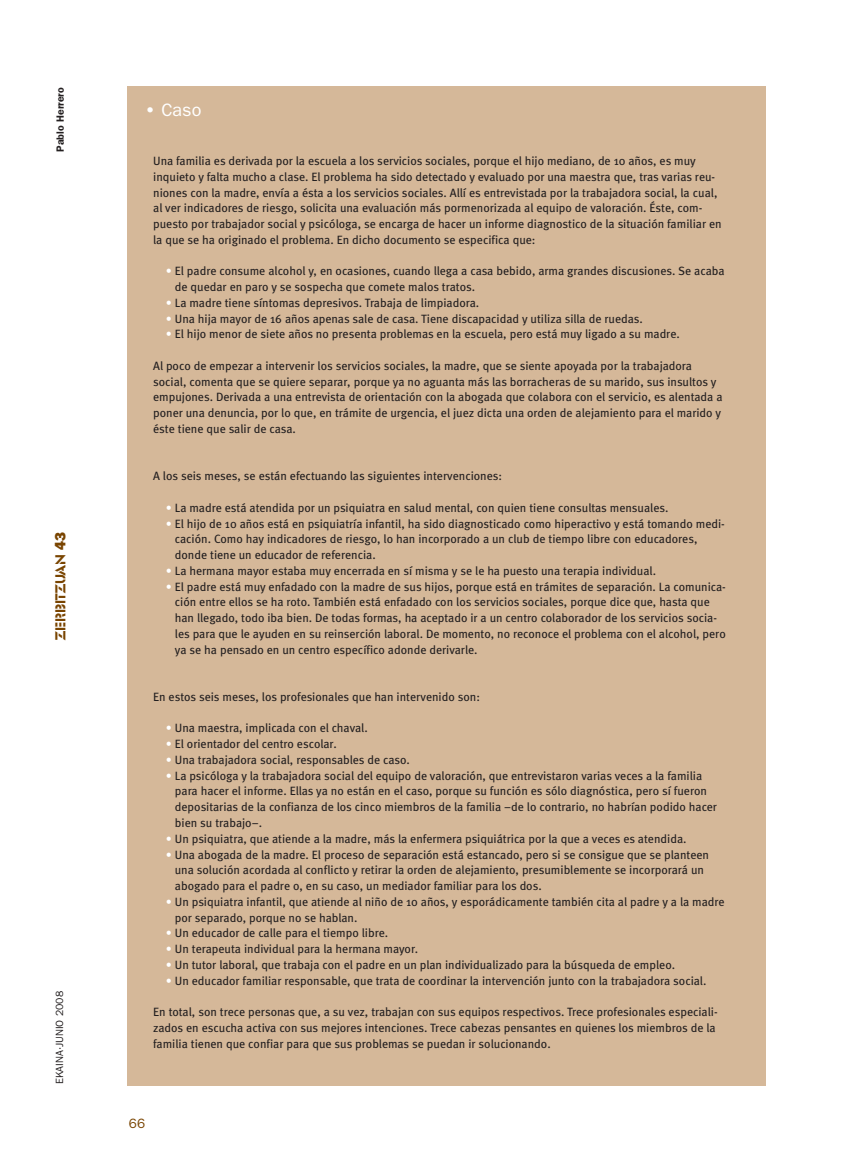
<style>
.page{position:relative;width:851px;height:1170px;background:#fff}
.page>*{position:absolute;margin:0;border:0;box-sizing:border-box;transform-origin:0 0}
.t1{font:18px "Franklin Gothic";color:#fff}
.t2{font:15px "Glaser Ste D";color:#794400}
.t3{font:13.5px "Franklin Gothic";color:#794400}
.t4{font:12px/15.8px "Meta";color:#231f20}
.t5{font:10.5px "Franklin Gothic";color:#231f20}
.t6{font:600 10.5px "Franklin Gothic";color:#231f20}
.s1{font-family:"Franklin Gothic";font-weight:800}
.s2{font-weight:600}
.s3{color:#fff}
</style>
<div class="page">
<div style="left:127px;top:86px;width:639px;height:1000px;background:#d5b899"></div>
<p class="t6" style="left:57px;top:151px;width:66px;rotate:-90deg">Pablo Herrero</p>
<p class="t2" style="left:52px;top:640px;width:110px;rotate:-90deg">ZERBITZUAN <span class="s1">43</span></p>
<p class="t5" style="left:56px;top:1083px;width:95px;rotate:-90deg">EKAINA·JUNIO 2008</p>
<h1 class="t1" style="left:145px;top:103px;width:58px"><span class="s2">•</span> Caso</h1>
<p class="t4" style="left:153px;top:154px;width:570px">Una familia es derivada por la escuela a los servicios sociales, porque el hijo mediano, de 10 años, es muy inquieto y falta mucho a clase. El problema ha sido detectado y evaluado por una maestra que, tras varias reu&shy;niones con la madre, envía a ésta a los servicios sociales. Allí es entrevistada por la trabajadora social, la cual, al ver indicadores de riesgo, solicita una evaluación más pormenorizada al equipo de valoración. Éste, com&shy;puesto por trabajador social y psicóloga, se encarga de hacer un informe diagnostico de la situación familiar en la que se ha originado el problema. En dicho documento se especifica que:</p>
<p class="t4" style="left:175px;top:264px;width:551px;text-indent:-9px"><span class="s3">•</span> El padre consume alcohol y, en ocasiones, cuando llega a casa bebido, arma grandes discusiones. Se acaba de quedar en paro y se sospecha que comete malos tratos.</p>
<p class="t4" style="left:166px;top:296px;width:315px"><span class="s3">•</span> La madre tiene síntomas depresivos. Trabaja de limpiadora.</p>
<p class="t4" style="left:166px;top:311px;width:478px"><span class="s3">•</span> Una hija mayor de 16 años apenas sale de casa. Tiene discapacidad y utiliza silla de ruedas.</p>
<p class="t4" style="left:166px;top:327px;width:515px"><span class="s3">•</span> El hijo menor de siete años no presenta problemas en la escuela, pero está muy ligado a su madre.</p>
<p class="t4" style="left:153px;top:359px;width:570px">Al poco de empezar a intervenir los servicios sociales, la madre, que se siente apoyada por la trabajadora social, comenta que se quiere separar, porque ya no aguanta más las borracheras de su marido, sus insultos y empujones. Derivada a una entrevista de orientación con la abogada que colabora con el servicio, es alentada a poner una denuncia, por lo que, en trámite de urgencia, el juez dicta una orden de alejamiento para el marido y éste tiene que salir de casa.</p>
<p class="t4" style="left:153px;top:469px;width:350px">A los seis meses, se están efectuando las siguientes intervenciones:</p>
<p class="t4" style="left:166px;top:500px;width:504px"><span class="s3">•</span> La madre está atendida por un psiquiatra en salud mental, con quien tiene consultas mensuales.</p>
<p class="t4" style="left:175px;top:516px;width:551px;text-indent:-9px"><span class="s3">•</span> El hijo de 10 años está en psiquiatría infantil, ha sido diagnosticado como hiperactivo y está tomando medi&shy;cación. Como hay indicadores de riesgo, lo han incorporado a un club de tiempo libre con educadores, donde tiene un educador de referencia.</p>
<p class="t4" style="left:166px;top:563px;width:491px"><span class="s3">•</span> La hermana mayor estaba muy encerrada en sí misma y se le ha puesto una terapia individual.</p>
<p class="t4" style="left:175px;top:579px;width:552px;text-indent:-9px"><span class="s3">•</span> El padre está muy enfadado con la madre de sus hijos, porque está en trámites de separación. La comunica&shy;ción entre ellos se ha roto. También está enfadado con los servicios sociales, porque dice que, hasta que han llegado, todo iba bien. De todas formas, ha aceptado ir a un centro colaborador de los servicios socia&shy;les para que le ayuden en su reinserción laboral. De momento, no reconoce el problema con el alcohol, pero ya se ha pensado en un centro específico adonde derivarle.</p>
<p class="t4" style="left:153px;top:689px;width:328px">En estos seis meses, los profesionales que han intervenido son:</p>
<p class="t4" style="left:166px;top:721px;width:203px"><span class="s3">•</span> Una maestra, implicada con el chaval.</p>
<p class="t4" style="left:166px;top:737px;width:172px"><span class="s3">•</span> El orientador del centro escolar.</p>
<p class="t4" style="left:166px;top:752px;width:245px"><span class="s3">•</span> Una trabajadora social, responsables de caso.</p>
<p class="t4" style="left:175px;top:768px;width:543px;text-indent:-9px"><span class="s3">•</span> La psicóloga y la trabajadora social del equipo de valoración, que entrevistaron varias veces a la familia para hacer el informe. Ellas ya no están en el caso, porque su función es sólo diagnóstica, pero sí fueron depositarias de la confianza de los cinco miembros de la familia –de lo contrario, no habrían podido hacer bien su trabajo–.</p>
<p class="t4" style="left:166px;top:831px;width:522px"><span class="s3">•</span> Un psiquiatra, que atiende a la madre, más la enfermera psiquiátrica por la que a veces es atendida.</p>
<p class="t4" style="left:175px;top:847px;width:535px;text-indent:-9px"><span class="s3">•</span> Una abogada de la madre. El proceso de separación está estancado, pero si se consigue que se planteen una solución acordada al conflicto y retirar la orden de alejamiento, presumiblemente se incorporará un abogado para el padre o, en su caso, un mediador familiar para los dos.</p>
<p class="t4" style="left:175px;top:894px;width:551px;text-indent:-9px"><span class="s3">•</span> Un psiquiatra infantil, que atiende al niño de 10 años, y esporádicamente también cita al padre y a la madre por separado, porque no se hablan.</p>
<p class="t4" style="left:166px;top:926px;width:224px"><span class="s3">•</span> Un educador de calle para el tiempo libre.</p>
<p class="t4" style="left:166px;top:941px;width:254px"><span class="s3">•</span> Un terapeuta individual para la hermana mayor.</p>
<p class="t4" style="left:166px;top:957px;width:510px"><span class="s3">•</span> Un tutor laboral, que trabaja con el padre en un plan individualizado para la búsqueda de empleo.</p>
<p class="t4" style="left:166px;top:973px;width:542px"><span class="s3">•</span> Un educador familiar responsable, que trata de coordinar la intervención junto con la trabajadora social.</p>
<p class="t4" style="left:153px;top:1004px;width:566px">En total, son trece personas que, a su vez, trabajan con sus equipos respectivos. Trece profesionales especiali&shy;zados en escucha activa con sus mejores intenciones. Trece cabezas pensantes en quienes los miembros de la familia tienen que confiar para que sus problemas se puedan ir solucionando.</p>
<p class="t3" style="left:129px;top:1118px;width:18px">66</p>
</div>
